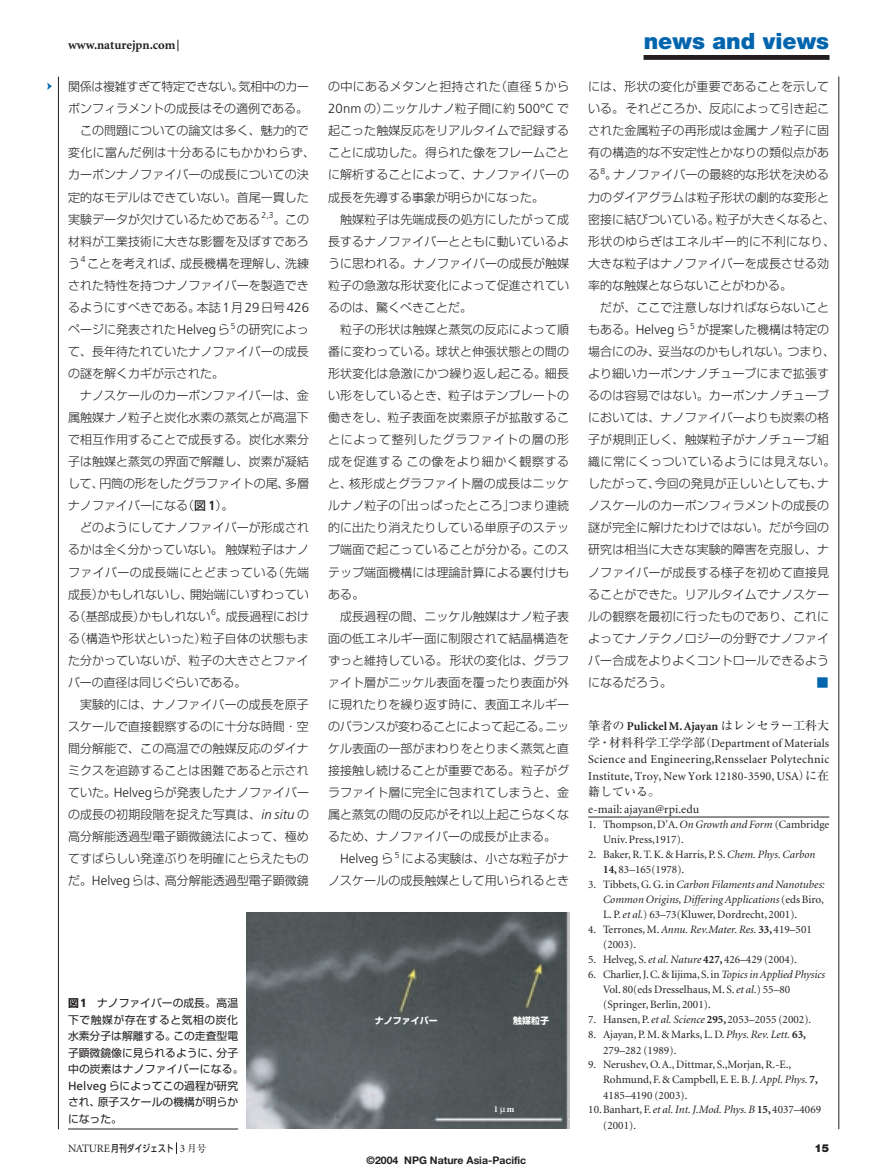
<style>
.page{position:relative;width:893px;height:1174px;background:#fff}
.page>*{position:absolute;margin:0;border:0;box-sizing:border-box;transform-origin:0 0}
.t1{font:900 22.5px "Helvetica Neue";color:#0165ae}
.t2{font:700 12.75px "Minion";color:#231f20}
.t3{font:300 12px/22px "Shin Go";letter-spacing:.005em;color:#231f20}
.t4{font:12px/16.5px "Minion";letter-spacing:.005em;color:#231f20;text-align:justify}
.t5{font:12px "Ryumin";color:#231f20}
.t6{font:300 12px "Shin Go";color:#0165ae}
.t7{font:11.25px/15px "Minion";color:#231f20}
.t8{font:italic 11.25px/15px "Minion";letter-spacing:.005em;color:#231f20;text-align:justify}
.t9{font:900 10.95px "Helvetica Neue";color:#231f20}
.t10{font:10.8px/16.5px "Shin Go";color:#231f20}
.t11{font:700 10.5px "Helvetica Neue";color:#231f20}
.t12{font:500 9.75px "Shin Go";color:#231f20;scale:.8 1}
.t13{font:700 9px "Shin Go";color:#fff}
.t14{font:700 9px "Minion";color:#fff}
.s1{font-family:"Frutiger";font-size:13.2px}
.s2{font-weight:500}
.s3{font-family:"Frutiger";font-weight:700;font-stretch:condensed;font-size:13.2px}
.s4{font-family:"Frutiger";font-style:italic;font-size:13.2px}
.s5{font-family:"Ryumin"}
.s6{font-weight:700}
.s7{font-style:italic}
.s8{font-style:normal}
.s9{font-family:"Frutiger";font-weight:900;font-stretch:condensed;font-size:11.85px}
.s10{font-family:"Frutiger";font-size:11.85px}
.s11{font-family:"Minion";font-weight:400;font-size:11.25px}
.s12{font-family:"Ryumin";font-weight:400}
</style>
<div class="page">
<hr style="left:58px;top:77px;width:1px;height:1052px;background:#231f20">
<hr style="left:838px;top:77px;width:1px;height:1052px;background:#231f20">
<hr style="left:644px;top:56px;width:185px;height:3px;background:#231f20">
<div style="left:644px;top:55px;width:185px;height:5px;border:1px solid #231f20"></div>
<hr style="left:588px;top:816px;width:241px;height:1px;background:#231f20">
<hr style="left:68px;top:1128px;width:170px;height:1px;background:#231f20">
<img style="left:247px;top:912px;width:322px;height:216px">
<svg style="left:500px;top:1107px;width:6px;height:7px"></svg>
<p class="t2" style="left:68px;top:38px;width:109px">www.naturejpn.com</p>
<h1 class="t1" style="left:644px;top:27px;width:187px">news and views</h1>
<p class="t3" style="left:68px;top:75px;width:249px">関係は複雑すぎて特定できない。気相中のカーボンフィラメントの成長はその適例である。　この問題についての論文は多く、魅力的で変化に富んだ例は十分あるにもかかわらず、カーボンナノファイバーの成長についての決定的なモデルはできていない。首尾一貫した実験データが欠けているためである <sup>2,3</sup>。この材料が工業技術に大きな影響を及ぼすであろう<sup>4</sup> ことを考えれば、成長機構を理解し、洗練された特性を持つナノファイバーを製造できるようにすべきである。本誌<span class="s1">1</span>月<span class="s1">29</span>日号<span class="s1">426</span>ページに発表された<span class="s1">Helveg</span>ら<sup>5</sup> の研究によって、長年待たれていたナノファイバーの成長の謎を解くカギが示された。<br>　ナノスケールのカーボンファイバーは、金属触媒ナノ粒子と炭化水素の蒸気とが高温下で相互作用することで成長する。炭化水素分子は触媒と蒸気の界面で解離し、炭素が凝結して、円筒の形をしたグラファイトの尾、多層ナノファイバーになる（<span class="s2">図</span> <span class="s3">1</span>）。<br>　どのようにしてナノファイバーが形成されるかは全く分かっていない。触媒粒子はナノファイバーの成長端にとどまっている（先端成長）かもしれないし、開始端にいすわっている（基部成長）かもしれない<sup>6</sup>。成長過程における（構造や形状といった）粒子自体の状態もまた分かっていないが、粒子の大きさとファイバーの直径は同じぐらいである。<br>　実験的には、ナノファイバーの成長を原子スケールで直接観察するのに十分な時間・空間分解能で、この高温での触媒反応のダイナミクスを追跡することは困難であると示されていた。<span class="s1">Helveg</span>らが発表したナノファイバーの成長の初期段階を捉えた写真は、<span class="s4">in situ</span> の高分解能透過型電子顕微鏡法によって、極めてすばらしい発達ぶりを明確にとらえたものだ。<span class="s1">Helveg</span>らは、高分解能透過型電子顕微鏡</p>
<p class="t3" style="left:328px;top:75px;width:243px">の中にあるメタンと担持された（直径 <span class="s1">5</span> から<br><span class="s1">20nm</span> の）ニッケルナノ粒子間に約 <span class="s1">500°C</span> で起こった触媒反応をリアルタイムで記録することに成功した。得られた像をフレームごとに解析することによって、ナノファイバーの成長を先導する事象が明らかになった。<br>　触媒粒子は先端成長の処方にしたがって成長するナノファイバーとともに動いているように思われる。ナノファイバーの成長が触媒粒子の急激な形状変化によって促進されているのは、驚くべきことだ。<br>　粒子の形状は触媒と蒸気の反応によって順番に変わっている。球状と伸張状態との間の形状変化は急激にかつ繰り返し起こる。細長い形をしているとき、粒子はテンプレートの働きをし、粒子表面を炭素原子が拡散することによって整列したグラファイトの層の形成を促進するこの像をより細かく観察すると、核形成とグラファイト層の成長はニッケルナノ粒子の「出っぱったところ」つまり連続的に出たり消えたりしている単原子のステップ端面で起こっていることが分かる。このステップ端面機構には理論計算による裏付けもある。<br>　成長過程の間、ニッケル触媒はナノ粒子表面の低エネルギー面に制限されて結晶構造をずっと維持している。形状の変化は、グラファイト層がニッケル表面を覆ったり表面が外に現れたりを繰り返す時に、表面エネルギーのバランスが変わることによって起こる。ニッケル表面の一部がまわりをとりまく蒸気と直接接触し続けることが重要である。粒子がグラファイト層に完全に包まれてしまうと、金属と蒸気の間の反応がそれ以上起こらなくなるため、ナノファイバーの成長が止まる。</p>
<p class="t3" style="left:588px;top:75px;width:249px">には、形状の変化が重要であることを示している。それどころか、反応によって引き起こされた金属粒子の再形成は金属ナノ粒子に固有の構造的な不安定性とかなりの類似点がある<sup>8</sup>。ナノファイバーの最終的な形状を決める力のダイアグラムは粒子形状の劇的な変形と密接に結びついている。粒子が大きくなると、形状のゆらぎはエネルギー的に不利になり、大きな粒子はナノファイバーを成長させる効率的な触媒とならないことがわかる。<br>　だが、ここで注意しなければならないこともある。<span class="s1">Helveg</span> ら <sup>5</sup> が提案した機構は特定の場合にのみ、妥当なのかもしれない。つまり、より細いカーボンナノチューブにまで拡張するのは容易ではない。カーボンナノチューブにおいては、ナノファイバーよりも炭素の格子が規則正しく、触媒粒子がナノチューブ組織に常にくっついているようには見えない。したがって、今回の発見が正しいとしても、ナノスケールのカーボンフィラメントの成長の謎が完全に解けたわけではない。だが今回の研究は相当に大きな実験的障害を克服し、ナノファイバーが成長する様子を初めて直接見ることができた。リアルタイムでナノスケールの観察を最初に行ったものであり、これによってナノテクノロジーの分野でナノファイバー合成をよりよくコントロールできるようになるだろう。</p>
<p class="t6" style="left:816px;top:674px;width:13px">■</p>
<p class="t4" style="left:588px;top:718px;width:243px"><span class="s5">筆者の</span> <span class="s6">Pulickel M. Ajayan</span> <span class="s5">はレンセラー工科大学・材料科学工学学部（</span>Department of Materials Science and Engineering,Rensselaer Polytechnic Institute, Troy, New York 12180-3590, USA<span class="s5">）に在</span></p>
<p class="t5" style="left:588px;top:785px;width:73px">籍している。</p>
<p class="t4" style="left:588px;top:801px;width:113px">e-mail: ajayan@rpi.edu</p>
<p class="t7" style="left:603px;top:817px;width:228px;text-indent:-15px">1. Thompson, D’A. <span class="s7">On Growth and Form</span> (Cambridge<br>Univ. Press,1917).</p>
<p class="t7" style="left:603px;top:847px;width:214px;text-indent:-15px">2. Baker, R. T. K. &amp; Harris, P. S. <span class="s7">Chem. Phys. Carbon<br></span><span class="s6">14,</span> 83–165(1978).</p>
<p class="t8" style="left:603px;top:877px;width:223px;text-indent:-15px"><span class="s8">3. Tibbets, G. G. in</span> Carbon Filaments and Nanotubes:<br>Common Origins, Differing Applications <span class="s8">(eds Biro, L. P.</span> et al.<span class="s8">) 63–73(Kluwer, Dordrecht, 2001).</span></p>
<p class="t7" style="left:603px;top:922px;width:210px;text-indent:-15px">4. Terrones, M. <span class="s7">Annu. Rev.Mater. Res.</span> <span class="s6">33,</span> 419–501 (2003).</p>
<p class="t7" style="left:588px;top:952px;width:210px">5. Helveg, S. <span class="s7">et al. Nature</span> <span class="s6">427,</span> 426–429 (2004).</p>
<p class="t7" style="left:603px;top:967px;width:223px;text-indent:-15px">6. Charlier, J. C. &amp; Iijima, S. in <span class="s7">Topics in Applied Physics<br></span>Vol. 80(eds Dresselhaus, M. S. <span class="s7">et al.</span>) 55–80 (Springer, Berlin, 2001).</p>
<p class="t7" style="left:588px;top:1012px;width:224px">7. Hansen, P. <span class="s7">et al. Science</span> <span class="s6">295,</span> 2053–2055 (2002).</p>
<p class="t7" style="left:603px;top:1027px;width:204px;text-indent:-15px">8. Ajayan, P. M. &amp; Marks, L. D. <span class="s7">Phys. Rev. Lett.</span> <span class="s6">63,<br></span>279–282 (1989).</p>
<p class="t7" style="left:588px;top:1057px;width:204px">9. Nerushev, O. A., Dittmar, S.,Morjan, R.-E.,</p>
<p class="t7" style="left:603px;top:1072px;width:216px">Rohmund, F. &amp; Campbell, E. E. B. <span class="s7">J. Appl. Phys.</span> <span class="s6">7,</span></p>
<p class="t7" style="left:603px;top:1087px;width:86px">4185–4190 (2003).</p>
<p class="t7" style="left:588px;top:1102px;width:234px">10.Banhart, F. <span class="s7">et al. Int. J.Mod. Phys. B</span> <span class="s6">15,</span> 4037–4069</p>
<p class="t7" style="left:603px;top:1117px;width:35px">(2001).</p>
<p class="t3" style="left:328px;top:847px;width:242px;text-align:right"><span class="s1">Helveg</span> ら <sup>5</sup> による実験は、小さな粒子がナノスケールの成長触媒として用いられるとき</p>
<p class="t10" style="left:68px;top:994px;width:177px"><span class="s6">図</span><span class="s9">1</span>　ナノファイバーの成長。高温下で触媒が存在すると気相の炭化水素分子は解離する。この走査型電子顕微鏡像に見られるように、分子中の炭素はナノファイバーになる。<br><span class="s10">Helveg</span> らによってこの過程が研究され、原子スケールの機構が明らかになった。</p>
<p class="t13" style="left:375px;top:1014px;width:65px">ナノファイバー</p>
<p class="t13" style="left:513px;top:1014px;width:37px">触媒粒子</p>
<p class="t14" style="left:494px;top:1104px;width:22px">1 m</p>
<p class="t12" style="left:68px;top:1141px;width:175px"><span class="s11">NATURE</span>月刊ダイジェスト <span class="s11">3</span> <span class="s12">月号</span></p>
<p class="t9" style="left:814px;top:1141px;width:16px">15</p>
<p class="t11" style="left:367px;top:1154px;width:161px">©2004 NPG Nature Asia-Pacific</p>
</div>
